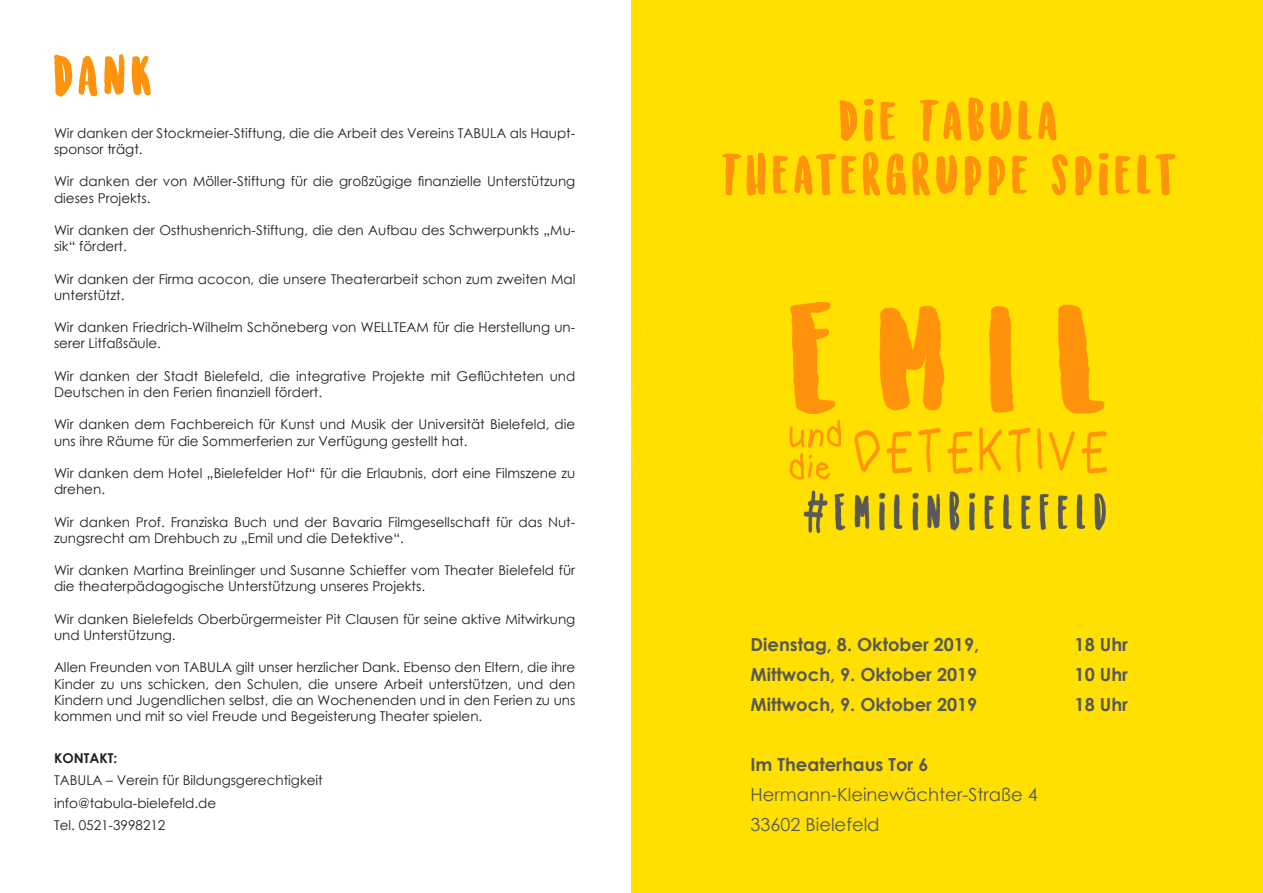
<style>
.page{position:relative;width:1263px;height:893px;background:#fff}
.page>*{position:absolute;margin:0;border:0;box-sizing:border-box;transform-origin:0 0}
.t1{font:54px "Sunrise International Demo";color:#ff930c}
.t2{font:52.5px "Sunrise International Demo";letter-spacing:.1em;color:#ff930c}
.t3{font:700 18px "Century Gothic";color:#585857}
.t4{font:18px "Century Gothic";color:#585857}
.t5{font:13.5px/16.2px "Century Gothic";color:#231f20}
.t6{font:700 13.5px "Century Gothic";color:#231f20}
</style>
<div class="page">
<div style="left:631px;top:0;width:632px;height:893px;background:#ffe000"></div>
<img style="left:631px;top:278px;width:632px;height:282px">
<p class="t1" style="left:54px;top:52px;width:99px">DANK</p>
<p class="t5" style="left:54px;top:125px;width:523px">Wir danken der Stockmeier-Stiftung, die die Arbeit des Vereins TABULA als Haupt&shy;sponsor trägt.</p>
<p class="t5" style="left:54px;top:173px;width:523px">Wir danken der von Möller-Stiftung für die großzügige finanzielle Unterstützung dieses Projekts.</p>
<p class="t5" style="left:54px;top:222px;width:523px">Wir danken der Osthushenrich-Stiftung, die den Aufbau des Schwerpunkts „Mu&shy;sik“ fördert.</p>
<p class="t5" style="left:54px;top:270px;width:523px">Wir danken der Firma acocon, die unsere Theaterarbeit schon zum zweiten Mal unterstützt.</p>
<p class="t5" style="left:54px;top:319px;width:523px">Wir danken Friedrich-Wilhelm Schöneberg von WELLTEAM für die Herstellung un&shy;serer Litfaßsäule.</p>
<p class="t5" style="left:54px;top:368px;width:523px">Wir danken der Stadt Bielefeld, die integrative Projekte mit Geflüchteten und<br>Deutschen in den Ferien finanziell fördert.</p>
<p class="t5" style="left:54px;top:416px;width:523px">Wir danken dem Fachbereich für Kunst und Musik der Universität Bielefeld, die uns ihre Räume für die Sommerferien zur Verfügung gestellt hat.</p>
<p class="t5" style="left:54px;top:465px;width:523px">Wir danken dem Hotel „Bielefelder Hof“ für die Erlaubnis, dort eine Filmszene zu drehen.</p>
<p class="t5" style="left:54px;top:513px;width:523px">Wir danken Prof. Franziska Buch und der Bavaria Filmgesellschaft für das Nut&shy;zungsrecht am Drehbuch zu „Emil und die Detektive“.</p>
<p class="t5" style="left:54px;top:562px;width:523px">Wir danken Martina Breinlinger und Susanne Schieffer vom Theater Bielefeld für die theaterpädagogische Unterstützung unseres Projekts.</p>
<p class="t5" style="left:54px;top:611px;width:523px">Wir danken Bielefelds Oberbürgermeister Pit Clausen für seine aktive Mitwirkung und Unterstützung.</p>
<p class="t5" style="left:54px;top:659px;width:523px;text-align:justify">Allen Freunden von TABULA gilt unser herzlicher Dank. Ebenso den Eltern, die ihre Kinder zu uns schicken, den Schulen, die unsere Arbeit unterstützen, und den Kindern und Jugendlichen selbst, die an Wochenenden und in den Ferien zu uns kommen und mit so viel Freude und Begeisterung Theater spielen.</p>
<p class="t6" style="left:54px;top:748px;width:65px">KONTAKT:</p>
<p class="t5" style="left:54px;top:772px;width:270px">TABULA – Verein für Bildungsgerechtigkeit</p>
<p class="t5" style="left:54px;top:795px;width:164px">info@tabula-bielefeld.de</p>
<p class="t5" style="left:54px;top:817px;width:113px">Tel. 0521-3998212</p>
<p class="t2" style="left:839px;top:98px;width:219px">DIE TABULA</p>
<p class="t2" style="left:722px;top:152px;width:454px">THEATERGRUPPE SPIELT</p>
<p class="t3" style="left:750px;top:630px;width:230px">Dienstag, 8. Oktober 2019,</p>
<p class="t3" style="left:1074px;top:630px;width:55px">18 Uhr</p>
<p class="t3" style="left:750px;top:660px;width:228px">Mittwoch, 9. Oktober 2019</p>
<p class="t3" style="left:1074px;top:660px;width:55px">10 Uhr</p>
<p class="t3" style="left:750px;top:690px;width:228px">Mittwoch, 9. Oktober 2019</p>
<p class="t3" style="left:1074px;top:690px;width:55px">18 Uhr</p>
<p class="t3" style="left:750px;top:750px;width:179px">Im Theaterhaus Tor 6</p>
<p class="t4" style="left:750px;top:782px;width:289px">Hermann-Kleinewächter-Straße 4</p>
<p class="t4" style="left:750px;top:812px;width:131px">33602 Bielefeld</p>
</div>
